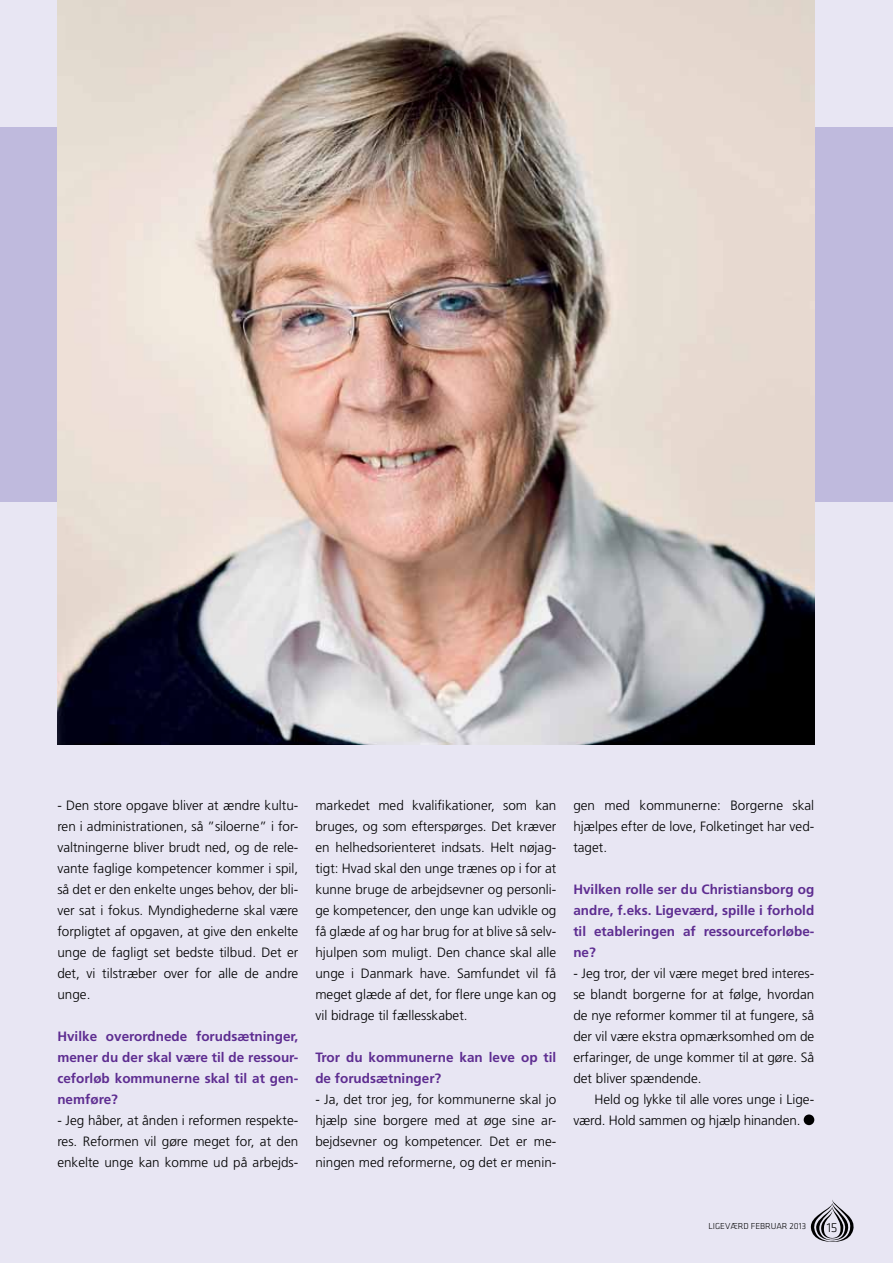
<style>
.page{position:relative;width:893px;height:1263px;background:#e8e6f3}
.page>*{position:absolute;margin:0;border:0;box-sizing:border-box;transform-origin:0 0}
.t1{font:300 13.5px/21px "Frutiger";color:#000;text-align:justify}
.t2{font:700 13.5px/21px "Frutiger";color:#5e2d91;text-align:justify}
.t3{font:300 13.5px "Klavika";color:#000}
.t4{font:300 9px "Klavika";color:#000}
</style>
<div class="page">
<div style="left:0;top:128px;width:893px;height:374px;background:#bfbadd"></div>
<img style="left:57px;top:0;width:757px;height:744px">
<svg style="left:804px;top:1114px;width:10px;height:11px"></svg>
<svg style="left:810px;top:1200px;width:44px;height:42px"></svg>
<p class="t1" style="left:57px;top:795px;width:242px">- Den store opgave bliver at ændre kultu&shy;ren i administrationen, så ”siloerne” i for&shy;valtningerne bliver brudt ned, og de rele&shy;vante faglige kompetencer kommer i spil, så det er den enkelte unges behov, der bli&shy;ver sat i fokus. Myndighederne skal være forpligtet af opgaven, at give den enkelte unge de fagligt set bedste tilbud. Det er det, vi tilstræber over for alle de andre unge.</p>
<p class="t2" style="left:57px;top:1026px;width:242px">Hvilke overordnede forudsætninger, mener du der skal være til de ressour&shy;ceforløb kommunerne skal til at gen&shy;nemføre?</p>
<p class="t1" style="left:57px;top:1110px;width:242px">- Jeg håber, at ånden i reformen respekte&shy;res. Reformen vil gøre meget for, at den enkelte unge kan komme ud på arbejds-</p>
<p class="t1" style="left:315px;top:795px;width:242px">markedet med kvalifikationer, som kan bruges, og som efterspørges. Det kræver en helhedsorienteret indsats. Helt nøjag&shy;tigt: Hvad skal den unge trænes op i for at kunne bruge de arbejdsevner og personli&shy;ge kompetencer, den unge kan udvikle og få glæde af og har brug for at blive så selv&shy;hjulpen som muligt. Den chance skal alle unge i Danmark have. Samfundet vil få meget glæde af det, for flere unge kan og vil bidrage til fællesskabet.</p>
<p class="t2" style="left:315px;top:1047px;width:242px">Tror du kommunerne kan leve op til de forudsætninger?</p>
<p class="t1" style="left:315px;top:1089px;width:242px">- Ja, det tror jeg, for kommunerne skal jo hjælp sine borgere med at øge sine ar&shy;bejdsevner og kompetencer. Det er me&shy;ningen med reformerne, og det er menin-</p>
<p class="t1" style="left:573px;top:795px;width:242px">gen med kommunerne: Borgerne skal hjælpes efter de love, Folketinget har ved&shy;taget.</p>
<p class="t2" style="left:573px;top:879px;width:242px">Hvilken rolle ser du Christiansborg og andre, f.eks. Ligeværd, spille i forhold til etableringen af ressourceforløbe&shy;ne?</p>
<p class="t1" style="left:573px;top:963px;width:242px">- Jeg tror, der vil være meget bred interes&shy;se blandt borgerne for at følge, hvordan de nye reformer kommer til at fungere, så der vil være ekstra opmærksomhed om de erfaringer, de unge kommer til at gøre. Så det bliver spændende.</p>
<p class="t1" style="left:573px;top:1089px;width:242px;text-indent:21px">Held og lykke til alle vores unge i Lige&shy;værd. Hold sammen og hjælp hinanden.</p>
<p class="t4" style="left:708px;top:1221px;width:99px">LIGEVÆRD FEBRUAR 2013</p>
<p class="t3" style="left:827px;top:1219px;width:12px">15</p>
</div>
